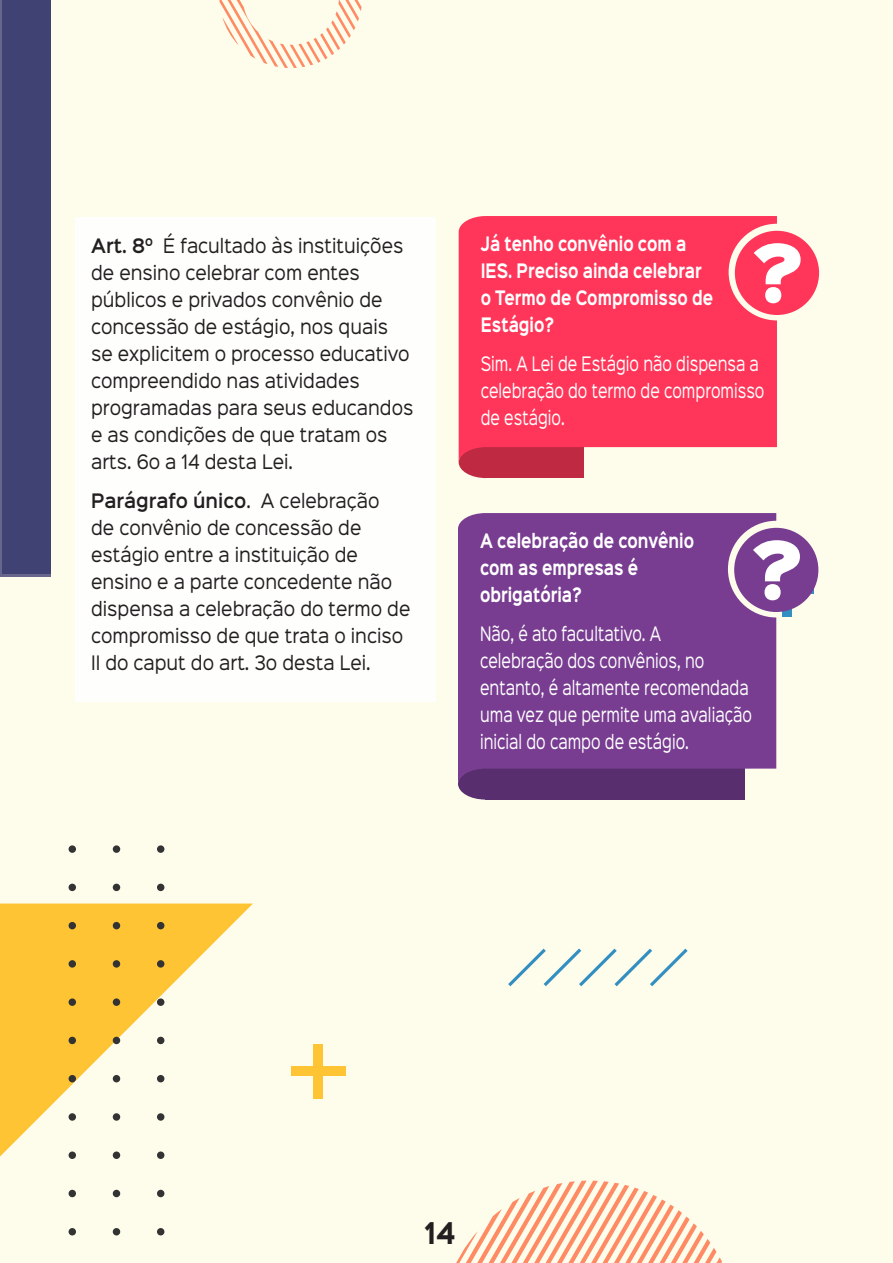
<style>
.page{position:relative;width:893px;height:1263px;background:#fefce7}
.page>*{position:absolute;margin:0;border:0;box-sizing:border-box;transform-origin:0 0}
.t1{font:72px "Sinkin Sans 900 X Black";color:#fff}
.t2{font:700 27px "Sinkin Sans 700";color:#231f20;scale:.9 1}
.t3{font:18px/27px "Sinkin Sans 400";color:#231f20;scale:.9 1}
.texto_box{font:18px/27px "Sinkin Sans 400";color:#fff;scale:.75 1}
.título_box{font:700 18px/27px "Sinkin Sans 700";color:#fff;scale:.75 1}
.s1{font-family:"Sinkin Sans 600";font-weight:600}
</style>
<div class="page">
<div style="left:314px;top:1044px;width:9px;height:54px;background:#fec433"></div>
<div style="left:291px;top:1066px;width:55px;height:10px;background:#fec433"></div>
<svg style="left:456px;top:1180px;width:266px;height:83px"></svg>
<svg style="left:219px;top:0;width:143px;height:68px"></svg>
<svg style="left:0;top:903px;width:253px;height:254px"></svg>
<div style="left:0;top:0;width:50px;height:577px;background:#67678e"></div>
<svg style="left:508px;top:948px;width:180px;height:38px"></svg>
<svg style="left:157px;top:845px;width:7px;height:390px"></svg>
<svg style="left:113px;top:845px;width:7px;height:390px"></svg>
<svg style="left:69px;top:845px;width:7px;height:390px"></svg>
<svg style="left:782px;top:609px;width:9px;height:8px"></svg>
<div style="left:2px;top:0;width:48px;height:574px;background:#404273"></div>
<div style="left:486px;top:446px;width:98px;height:32px;background:#bf2942"></div>
<div style="left:485px;top:768px;width:260px;height:31px;background:#592e6e"></div>
<svg style="left:459px;top:463px;width:27px;height:15px"></svg>
<svg style="left:458px;top:784px;width:27px;height:15px"></svg>
<svg style="left:459px;top:216px;width:318px;height:247px;background:#fd4060"></svg>
<svg style="left:458px;top:513px;width:318px;height:271px;background:#783f90"></svg>
<div style="left:735px;top:231px;width:84px;height:84px;background:#ff3659;border-radius:50%"></div>
<div style="left:734px;top:528px;width:84px;height:84px;background:#783d91;border-radius:50%"></div>
<div style="left:75px;top:217px;width:360px;height:485px;background:#fff"></div>
<p class="t3" style="left:91px;top:231px;width:360px"><span class="s1">Art. 8º</span> É facultado às instituições de ensino celebrar com entes públicos e privados convênio de concessão de estágio, nos quais se explicitem o processo educativo compreendido nas atividades programadas para seus educandos e as condições de que tratam os arts. 6o a 14 desta Lei.</p>
<p class="t3" style="left:91px;top:486px;width:356px"><span class="s1">Parágrafo único</span>. A celebração<br>de convênio de concessão de estágio entre a instituição de ensino e a parte concedente não dispensa a celebração do termo de compromisso de que trata o inciso<br>II do caput do art. 3o desta Lei.</p>
<p class="título_box" style="left:481px;top:231px;width:311px">Já tenho convênio com a<br>IES. Preciso ainda celebrar o Termo de Compromisso de<br>Estágio?</p>
<p class="texto_box" style="left:481px;top:349px;width:380px">Sim. A Lei de Estágio não dispensa a celebração do termo de compromisso de estágio.</p>
<p class="t1" style="left:750px;top:235px;width:56px">?</p>
<p class="título_box" style="left:480px;top:528px;width:287px">A celebração de convênio com as empresas é obrigatória?</p>
<p class="texto_box" style="left:480px;top:619px;width:364px">Não, é ato facultativo. A<br>celebração dos convênios, no entanto, é altamente recomendada uma vez que permite uma avaliação inicial do campo de estágio.</p>
<p class="t1" style="left:749px;top:532px;width:56px">?</p>
<h2 class="t2" style="left:424px;top:1219px;width:36px">14</h2>
</div>
